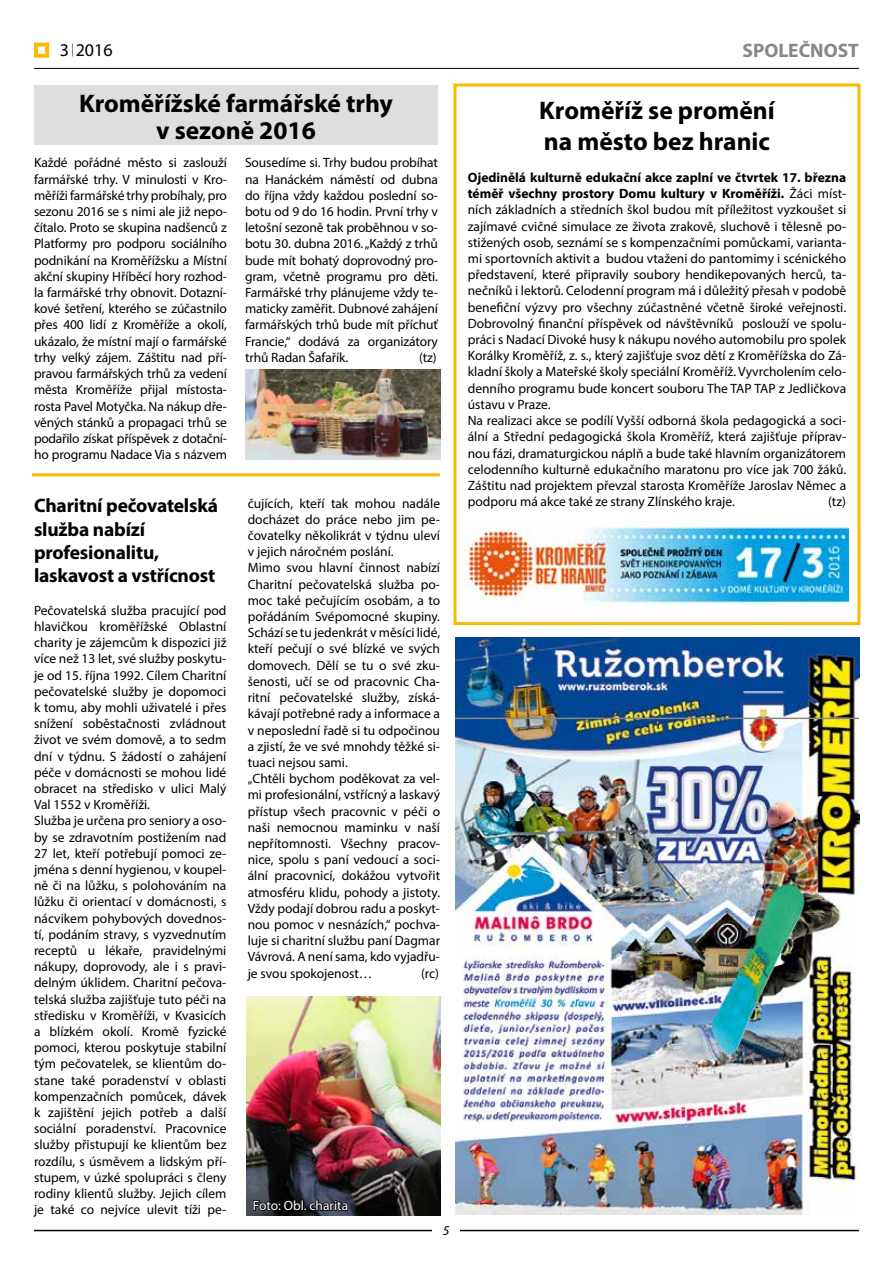
<style>
.page{position:relative;width:893px;height:1263px;background:#fff}
.page>*{position:absolute;margin:0;border:0;box-sizing:border-box;transform-origin:0 0}
.t1{font:700 25.5px/27px "Myriad Pro";color:#000;text-align:center}
.t2{font:700 19.5px/23.4px "Myriad Pro";letter-spacing:-.01em;color:#000}
.t3{font:700 19.5px "Myriad Pro";color:#878787}
.t4{font:18px "Myriad Pro";color:#000}
.t5{font:13.5px/16.2px "Myriad Pro";color:#000}
.t6{font:13.5px "Myriad Pro";color:#fff}
.t7{font:italic 13.5px "Myriad Pro";color:#000}
.s1{font-weight:700}
</style>
<div class="page">
<div style="left:453px;top:84px;width:407px;height:541px;border:3px solid #fbba00"></div>
<hr style="left:34px;top:1230px;width:825px;height:1px;background:#000">
<div style="left:433px;top:1225px;width:27px;height:10px;background:#fff"></div>
<hr style="left:34px;top:68px;width:825px;height:1px;background:#000">
<svg style="left:34px;top:43px;width:15px;height:15px"></svg>
<svg style="left:72px;top:44px;width:1px;height:12px"></svg>
<div style="left:34px;top:85px;width:404px;height:60px;background:#dedede"></div>
<img style="left:455px;top:638px;width:404px;height:577px">
<img style="left:247px;top:996px;width:193px;height:219px">
<hr style="left:455px;top:718px;width:404px;height:1px;background:#878787">
<hr style="left:32px;top:473px;width:408px;height:3px;background:#fbba00">
<img style="left:245px;top:370px;width:196px;height:89px">
<img style="left:464px;top:521px;width:384px;height:84px">
<svg style="left:252px;top:1182px;width:97px;height:33px"></svg>
<h3 class="t4" style="left:60px;top:39px;width:54px">3 2016</h3>
<h2 class="t3" style="left:742px;top:38px;width:118px">SPOLEČNOST</h2>
<h1 class="t1" style="left:79px;top:89px;width:315px">Kroměřížské farmářské trhy v sezoně 2016</h1>
<h1 class="t1" style="left:539px;top:94px;width:237px;line-height:30.6px;text-align:left">Kroměříž se promění na město bez hranic</h1>
<p class="t5" style="left:468px;top:169px;width:380px"><span class="s1">Ojedinělá kulturně edukační akce zaplní ve čtvrtek 17. března téměř všechny prostory Domu kultury v Kroměříži.</span> Žáci míst&shy;ních základních a středních škol budou mít příležitost vyzkoušet si zajímavé cvičné simulace ze života zrakově, sluchově i tělesně po&shy;stižených osob, seznámí se s kompenzačními pomůckami, varianta&shy;mi sportovních aktivit a budou vtaženi do pantomimy i scénického představení, které připravily soubory hendikepovaných herců, ta&shy;nečníků i lektorů. Celodenní program má i důležitý přesah v podobě benefiční výzvy pro všechny zúčastněné včetně široké veřejnosti.<br>Dobrovolný finanční příspěvek od návštěvníků poslouží ve spolu&shy;práci s Nadací Divoké husy k nákupu nového automobilu pro spolek Korálky Kroměříž, z. s., který zajišťuje svoz dětí z Kroměřížska do Zá&shy;kladní školy a Mateřské školy speciální Kroměříž. Vyvrcholením celo&shy;denního programu bude koncert souboru The TAP TAP z Jedličkova ústavu v Praze.<br>Na realizaci akce se podílí Vyšší odborná škola pedagogická a soci&shy;ální a Střední pedagogická škola Kroměříž, která zajišťuje příprav&shy;nou fázi, dramaturgickou náplň a bude také hlavním organizátorem celodenního kulturně edukačního maratonu pro více jak 700 žáků.<br>Záštitu nad projektem převzal starosta Kroměříže Jaroslav Němec a podporu má akce také ze strany Zlínského kraje.</p>
<p class="t5" style="left:34px;top:155px;width:194px;text-align:justify">Každé pořádné město si zaslouží farmářské trhy. V minulosti v Kro&shy;měříži farmářské trhy probíhaly, pro sezonu 2016 se s nimi ale již nepo&shy;čítalo. Proto se skupina nadšenců z Platformy pro podporu sociálního podnikání na Kroměřížsku a Místní akční skupiny Hříběcí hory rozhod&shy;la farmářské trhy obnovit. Dotazní&shy;kové šetření, kterého se zúčastnilo přes 400 lidí z Kroměříže a okolí, ukázalo, že místní mají o farmářské trhy velký zájem. Záštitu nad pří&shy;pravou farmářských trhů za vedení města Kroměříže přijal místosta&shy;rosta Pavel Motyčka. Na nákup dře&shy;věných stánků a propagaci trhů se podařilo získat příspěvek z dotační&shy;ho programu Nadace Via s názvem</p>
<p class="t5" style="left:245px;top:155px;width:194px;text-align:justify">Sousedíme si. Trhy budou probíhat na Hanáckém náměstí od dubna do října vždy každou poslední so&shy;botu od 9 do 16 hodin. První trhy v letošní sezoně tak proběhnou v so&shy;botu 30. dubna 2016. „Každý z trhů bude mít bohatý doprovodný pro&shy;gram, včetně programu pro děti.<br>Farmářské trhy plánujeme vždy te&shy;maticky zaměřit. Dubnové zahájení farmářských trhů bude mít příchuť Francie,“ dodává za organizátory trhů Radan Šafařík.</p>
<p class="t5" style="left:419px;top:349px;width:19px">(tz)</p>
<p class="t5" style="left:828px;top:493px;width:19px">(tz)</p>
<p class="t5" style="left:248px;top:495px;width:194px">čujících, kteří tak mohou nadále docházet do práce nebo jim pe&shy;čovatelky několikrát v týdnu uleví v jejich náročném poslání.<br>Mimo svou hlavní činnost nabízí<br>Charitní pečovatelská služba po&shy;moc také pečujícím osobám, a to pořádáním Svépomocné skupiny.<br>Schází se tu jedenkrát v měsíci lidé, kteří pečují o své blízké ve svých domovech. Dělí se tu o své zku&shy;šenosti, učí se od pracovnic Cha&shy;ritní pečovatelské služby, získá&shy;kávají potřebné rady a informace a v neposlední řadě si tu odpočinou a zjistí, že ve své mnohdy těžké si&shy;tuaci nejsou sami.<br>„Chtěli bychom poděkovat za vel&shy;mi profesionální, vstřícný a laskavý přístup všech pracovnic v péči o naši nemocnou maminku v naší nepřítomnosti. Všechny pracov&shy;nice, spolu s paní vedoucí a soci&shy;ální pracovnicí, dokážou vytvořit atmosféru klidu, pohody a jistoty.<br>Vždy podají dobrou radu a poskyt&shy;nou pomoc v nesnázích,“ pochva&shy;luje si charitní službu paní Dagmar<br>Vávrová. A není sama, kdo vyjadřu&shy;je svou spokojenost…</p>
<h2 class="t2" style="left:34px;top:493px;width:186px">Charitní pečovatelská služba nabízí profesionalitu, laskavost a vstřícnost</h2>
<p class="t5" style="left:34px;top:602px;width:194px">Pečovatelská služba pracující pod hlavičkou kroměřížské Oblastní charity je zájemcům k dispozici již více než 13 let, své služby poskytu&shy;je od 15. října 1992. Cílem Charitní pečovatelské služby je dopomoci k tomu, aby mohli uživatelé i přes snížení soběstačnosti zvládnout život ve svém domově, a to sedm dní v týdnu. S žádostí o zahájení péče v domácnosti se mohou lidé obracet na středisko v ulici Malý Val 1552 v Kroměříži.<br>Služba je určena pro seniory a oso&shy;by se zdravotním postižením nad 27 let, kteří potřebují pomoci ze&shy;jména s denní hygienou, v koupel&shy;ně či na lůžku, s polohováním na lůžku či orientací v domácnosti, s nácvikem pohybových dovednos&shy;tí, podáním stravy, s vyzvednutím receptů u lékaře, pravidelnými nákupy, doprovody, ale i s pravi&shy;delným úklidem. Charitní pečova&shy;telská služba zajišťuje tuto péči na středisku v Kroměříži, v Kvasicích a blízkém okolí. Kromě fyzické pomoci, kterou poskytuje stabilní tým pečovatelek, se klientům do&shy;stane také poradenství v oblasti kompenzačních pomůcek, dávek k zajištění jejich potřeb a další sociální poradenství. Pracovnice služby přistupují ke klientům bez rozdílu, s úsměvem a lidským pří&shy;stupem, v úzké spolupráci s členy rodiny klientů služby. Jejich cílem je také co nejvíce ulevit tíži pe-</p>
<p class="t5" style="left:421px;top:965px;width:19px">(rc)</p>
<p class="t6" style="left:253px;top:1197px;width:97px">Foto: Obl. charita</p>
<p class="t7" style="left:443px;top:1222px;width:8px">5</p>
</div>
